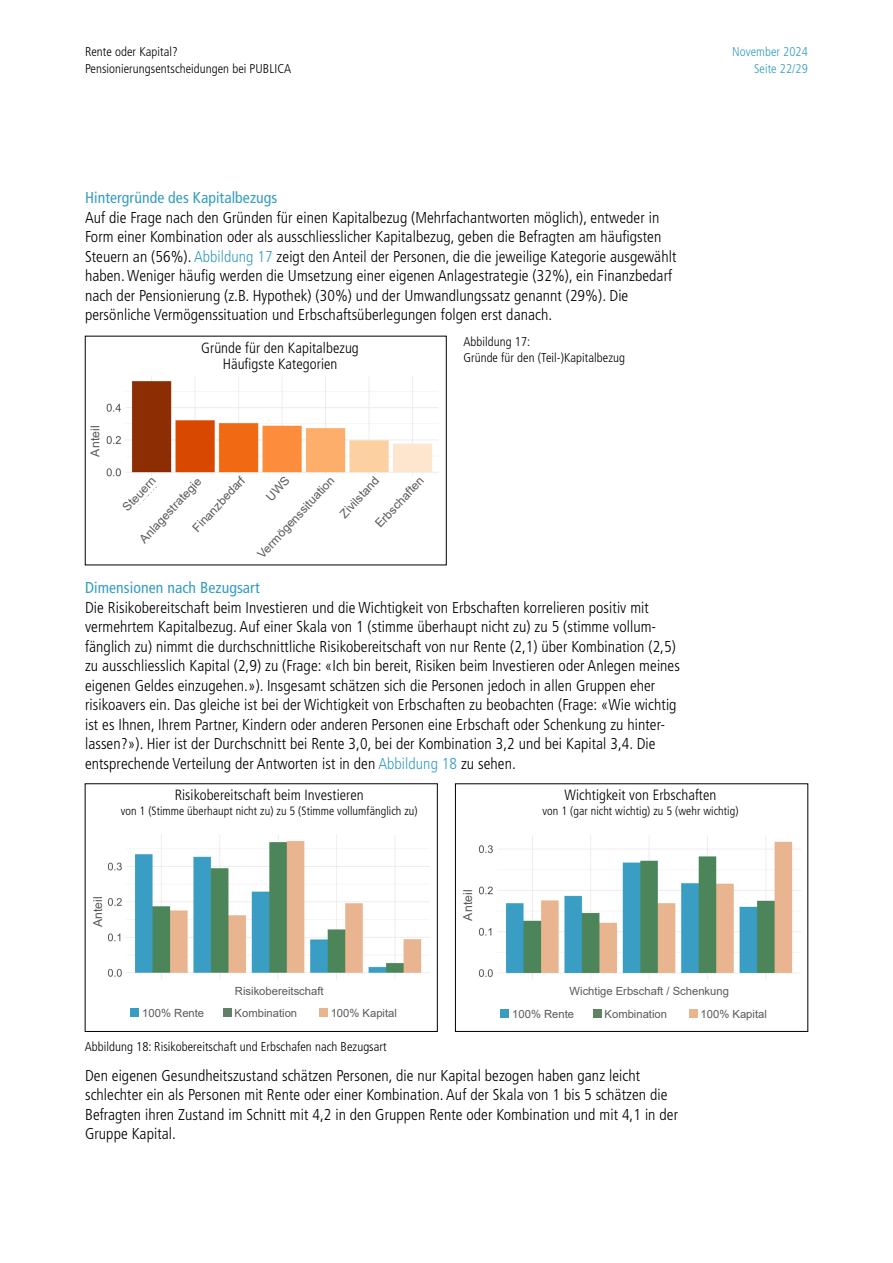
<style>
.page{position:relative;width:893px;height:1263px;background:#fff}
.page>*{position:absolute;margin:0;border:0;box-sizing:border-box;transform-origin:0 0}
.t1{font:300 condensed 15.75px/19.5px "Frutiger LT Std";letter-spacing:.005em;color:#000}
.t2{font:condensed 15.75px "Frutiger LT Std";letter-spacing:.005em;color:#379cc0}
.t3{font:300 condensed 14.85px/15.8px "Frutiger LT Std";letter-spacing:.005em;color:#000;text-align:center}
.t4{font:300 condensed 12.75px/16.5px "Frutiger LT Std";letter-spacing:.005em;color:#000}
.t5{font:300 condensed 12.75px/16.5px "Frutiger LT Std";letter-spacing:.005em;color:#379cc0;text-align:right}
.t6{font:12.3px "Arial";letter-spacing:.005em;color:#58595b}
.t7{font:300 condensed 12px "Frutiger LT Std";letter-spacing:.005em;color:#000}
.t8{font:12px "Arial";color:#58595b}
.t9{font:11.25px/22.5px "Arial";color:#58595b}
.s1{color:#379cc0}
</style>
<div class="page">
<img style="left:478px;top:835px;width:323px;height:144px">
<div style="left:455px;top:783px;width:353px;height:249px;border:1px solid #000"></div>
<div style="left:500px;top:1009px;width:9px;height:9px;background:#389cc2"></div>
<div style="left:593px;top:1009px;width:8px;height:9px;background:#5e8263"></div>
<div style="left:689px;top:1009px;width:8px;height:9px;background:#e8b58f"></div>
<img style="left:107px;top:835px;width:323px;height:144px">
<div style="left:130px;top:1008px;width:9px;height:9px;background:#389cc2"></div>
<div style="left:223px;top:1008px;width:8px;height:9px;background:#5e8263"></div>
<div style="left:319px;top:1008px;width:9px;height:9px;background:#e8b58f"></div>
<img style="left:106px;top:377px;width:333px;height:96px">
<p class="t4" style="left:85px;top:44px;width:208px">Rente oder Kapital?<br>Pensionierungsentscheidungen bei PUBLICA</p>
<p class="t5" style="left:732px;top:44px;width:77px">November 2024<br>Seite 22/29</p>
<p class="t2" style="left:85px;top:189px;width:194px">Hintergründe des Kapitalbezugs</p>
<p class="t1" style="left:85px;top:208px;width:593px">Auf die Frage nach den Gründen für einen Kapitalbezug (Mehrfachantworten möglich), entweder in Form einer Kombination oder als ausschliesslicher Kapitalbezug, geben die Befragten am häufigsten Steuern an (56%). <span class="s1">Abbildung 17</span> zeigt den Anteil der Personen, die die jeweilige Kategorie ausgewählt haben. Weniger häufig werden die Umsetzung einer eigenen Anlagestrategie (32%), ein Finanzbedarf nach der Pensionierung (z.B. Hypothek) (30%) und der Umwandlungssatz genannt (29%). Die persönliche Vermögenssituation und Erbschaftsüberlegungen folgen erst danach.</p>
<p class="t6" style="left:87px;top:457px;width:32px;rotate:-90deg">Anteil</p>
<p class="t3" style="left:201px;top:340px;width:159px">Gründe für den Kapitalbezug<br>Häufigste Kategorien</p>
<p class="t8" style="left:189px;top:524px;width:72px;rotate:-47deg">Finanzbedarf</p>
<p class="t8" style="left:254px;top:550px;width:108px;rotate:-47deg">Vermögenssituation</p>
<p class="t8" style="left:336px;top:510px;width:53px;rotate:-47deg">Zivilstand</p>
<p class="t8" style="left:119px;top:504px;width:44px;rotate:-47deg">Steuern</p>
<p class="t8" style="left:371px;top:520px;width:66px;rotate:-47deg">Erbschaften</p>
<p class="t8" style="left:136px;top:535px;width:86px;rotate:-47deg">Anlagestrategie</p>
<p class="t4" style="left:463px;top:333px;width:163px">Abbildung 17:<br>Gründe für den (Teil-)Kapitalbezug</p>
<p class="t2" style="left:85px;top:579px;width:176px">Dimensionen nach Bezugsart</p>
<p class="t1" style="left:85px;top:598px;width:596px">Die Risikobereitschaft beim Investieren und die Wichtigkeit von Erbschaften korrelieren positiv mit vermehrtem Kapitalbezug. Auf einer Skala von 1 (stimme überhaupt nicht zu) zu 5 (stimme vollum&shy;fänglich zu) nimmt die durchschnittliche Risikobereitschaft von nur Rente (2,1) über Kombination (2,5) zu ausschliesslich Kapital (2,9) zu (Frage: «Ich bin bereit, Risiken beim Investieren oder Anlegen meines eigenen Geldes einzugehen.»). Insgesamt schätzen sich die Personen jedoch in allen Gruppen eher risikoavers ein. Das gleiche ist bei der Wichtigkeit von Erbschaften zu beobachten (Frage: «Wie wichtig ist es Ihnen, Ihrem Partner, Kindern oder anderen Personen eine Erbschaft oder Schenkung zu hinter&shy;lassen?»). Hier ist der Durchschnitt bei Rente 3,0, bei der Kombination 3,2 und bei Kapital 3,4. Die entsprechende Verteilung der Antworten ist in den <span class="s1">Abbildung 18</span> zu sehen.</p>
<p class="t3" style="left:175px;top:787px;width:190px">Risikobereitschaft beim Investieren</p>
<p class="t7" style="left:121px;top:804px;width:298px">von 1 (Stimme überhaupt nicht zu) zu 5 (Stimme vollumfänglich zu)</p>
<p class="t6" style="left:89px;top:927px;width:32px;rotate:-90deg">Anteil</p>
<p class="t9" style="left:235px;top:980px;width:90px">Risikobereitschaft</p>
<p class="t9" style="left:142px;top:1001px;width:63px">100% Rente</p>
<p class="t9" style="left:235px;top:1001px;width:64px">Kombination</p>
<p class="t9" style="left:331px;top:1001px;width:68px">100% Kapital</p>
<p class="t4" style="left:85px;top:1038px;width:303px">Abbildung 18: Risikobereitschaft und Erbschafen nach Bezugsart</p>
<p class="t6" style="left:459px;top:920px;width:32px;rotate:-90deg">Anteil</p>
<p class="t3" style="left:565px;top:787px;width:153px">Wichtigkeit von Erbschaften</p>
<p class="t7" style="left:542px;top:804px;width:197px">von 1 (gar nicht wichtig) zu 5 (wehr wichtig)</p>
<p class="t9" style="left:512px;top:980px;width:218px;text-indent:57px">Wichtige Erbschaft / Schenkung<br>100% Rente</p>
<p class="t9" style="left:605px;top:1003px;width:64px">Kombination</p>
<p class="t9" style="left:701px;top:1003px;width:68px">100% Kapital</p>
<p class="t1" style="left:85px;top:1066px;width:594px">Den eigenen Gesundheitszustand schätzen Personen, die nur Kapital bezogen haben ganz leicht schlechter ein als Personen mit Rente oder einer Kombination. Auf der Skala von 1 bis 5 schätzen die Befragten ihren Zustand im Schnitt mit 4,2 in den Gruppen Rente oder Kombination und mit 4,1 in der Gruppe Kapital.</p>
</div>
